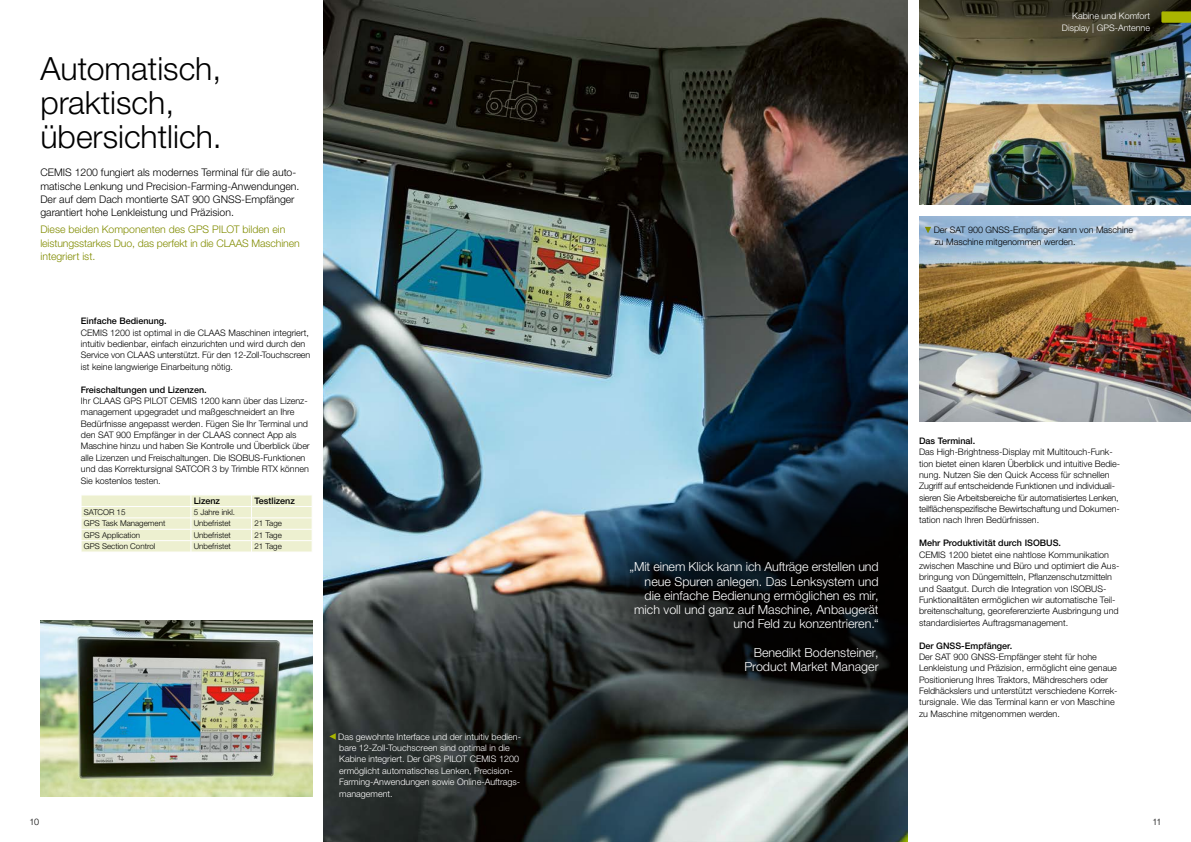
<style>
.page{position:relative;width:1191px;height:842px;background:#fff}
.page>*{position:absolute;margin:0;border:0;box-sizing:border-box;transform-origin:0 0}
.t1{font:300 32px/34px "CLAAS Helvetica Neue";color:#000}
.t2{font:300 12.5px/14.3px "CLAAS Helvetica Neue";color:#fff;text-align:right}
.t3{font:300 10.5px/13.3px "CLAAS Helvetica Neue";color:#000}
.t4{font:300 10.5px/13.3px "CLAAS Helvetica Neue";letter-spacing:-.01em;color:#818c00}
.t5{font:300 9px/11.4px "CLAAS Helvetica Neue";color:#000}
.t6{font:300 9px/11.4px "CLAAS Helvetica Neue";color:#fff;text-align:right}
.t7{font:500 9px "CLAAS Helvetica Neue";color:#000}
.t8{font:300 8px "CLAAS Helvetica Neue";color:#000}
</style>
<div class="page">
<img style="left:919px;top:0;width:272px;height:205px">
<img style="left:919px;top:260px;width:272px;height:161px">
<svg style="left:1161px;top:11px;width:30px;height:12px"></svg>
<img style="left:324px;top:0;width:583px;height:842px">
<img style="left:40px;top:620px;width:272px;height:176px">
<svg style="left:595px;top:455px;width:312px;height:275px;background:#212c33"></svg>
<svg style="left:919px;top:216px;width:272px;height:44px;background:#aac5dc"></svg>
<svg style="left:81px;top:495px;width:231px;height:57px;background:#eef1d4"></svg>
<svg style="left:924px;top:227px;width:7px;height:6px"></svg>
<svg style="left:329px;top:733px;width:7px;height:7px"></svg>
<h1 class="t1" style="left:40px;top:52px;width:183px">Automatisch, praktisch, übersichtlich.</h1>
<p class="t3" style="left:40px;top:166px;width:260px">CEMIS 1200 fungiert als modernes Terminal für die auto&shy;matische Lenkung und Precision-Farming-Anwendungen.<br>Der auf dem Dach montierte SAT 900 GNSS-Empfänger garantiert hohe Lenkleistung und Präzision.</p>
<p class="t4" style="left:40px;top:223px;width:261px">Diese beiden Komponenten des GPS PILOT bilden ein leistungsstarkes Duo, das perfekt in die CLAAS Maschinen integriert ist.</p>
<p class="t7" style="left:81px;top:315px;width:87px">Einfache Bedienung.</p>
<p class="t5" style="left:81px;top:327px;width:231px">CEMIS 1200 ist optimal in die CLAAS Maschinen integriert, intuitiv bedienbar, einfach einzurichten und wird durch den Service von CLAAS unterstützt. Für den 12-Zoll-Touchscreen ist keine langwierige Einarbeitung nötig.</p>
<p class="t7" style="left:81px;top:384px;width:127px">Freischaltungen und Lizenzen.</p>
<p class="t5" style="left:81px;top:395px;width:230px">Ihr CLAAS GPS PILOT CEMIS 1200 kann über das Lizenz&shy;management upgegradet und maßgeschneidert an Ihre Bedürfnisse angepasst werden. Fügen Sie Ihr Terminal und den SAT 900 Empfänger in der CLAAS connect App als Maschine hinzu und haben Sie Kontrolle und Überblick über alle Lizenzen und Freischaltungen. Die ISOBUS-Funktionen und das Korrektursignal SATCOR 3 by Trimble RTX können Sie kostenlos testen.</p>
<p class="t7" style="left:194px;top:495px;width:28px">Lizenz</p>
<p class="t7" style="left:254px;top:495px;width:42px">Testlizenz</p>
<p class="t8" style="left:84px;top:507px;width:43px">SATCOR 15</p>
<p class="t8" style="left:194px;top:507px;width:43px">5 Jahre inkl.</p>
<p class="t8" style="left:84px;top:518px;width:83px">GPS Task Management</p>
<p class="t8" style="left:194px;top:518px;width:39px">Unbefristet</p>
<p class="t8" style="left:254px;top:518px;width:29px">21 Tage</p>
<p class="t8" style="left:84px;top:530px;width:58px">GPS Application</p>
<p class="t8" style="left:194px;top:530px;width:39px">Unbefristet</p>
<p class="t8" style="left:254px;top:530px;width:29px">21 Tage</p>
<p class="t8" style="left:84px;top:541px;width:73px">GPS Section Control</p>
<p class="t8" style="left:194px;top:541px;width:39px">Unbefristet</p>
<p class="t8" style="left:254px;top:541px;width:29px">21 Tage</p>
<p class="t6" style="left:338px;top:731px;width:184px;text-align:left">Das gewohnte Interface und der intuitiv bedien&shy;bare 12-Zoll-Touchscreen sind optimal in die Kabine integriert. Der GPS PILOT CEMIS 1200 ermöglicht automatisches Lenken, Precision-Farming-Anwendungen sowie Online-Auftrags&shy;management.</p>
<p class="t6" style="left:1061px;top:10px;width:90px;line-height:12px">Kabine und Komfort<br>Display | GPS-Antenne</p>
<p class="t5" style="left:933px;top:225px;width:201px">Der SAT 900 GNSS-Empfänger kann von Maschine zu Maschine mitgenommen werden.</p>
<h2 class="t2" style="left:629px;top:560px;width:251px">„Mit einem Klick kann ich Aufträge erstellen und neue Spuren anlegen. Das Lenksystem und die einfache Bedienung ermöglichen es mir, mich voll und ganz auf Maschine, Anbaugerät und Feld zu konzentrieren.“</h2>
<h2 class="t2" style="left:744px;top:646px;width:136px">Benedikt Bodensteiner,<br>Product Market Manager</h2>
<p class="t7" style="left:919px;top:435px;width:58px">Das Terminal.</p>
<p class="t5" style="left:919px;top:446px;width:203px">Das High-Brightness-Display mit Multitouch-Funk&shy;tion bietet einen klaren Überblick und intuitive Bedie&shy;nung. Nutzen Sie den Quick Access für schnellen Zugriff auf entscheidende Funktionen und individuali&shy;sieren Sie Arbeitsbereiche für automatisiertes Lenken, teilflächenspezifische Bewirtschaftung und Dokumen&shy;tation nach Ihren Bedürfnissen.</p>
<p class="t7" style="left:919px;top:537px;width:143px">Mehr Produktivität durch ISOBUS.</p>
<p class="t5" style="left:919px;top:549px;width:202px">CEMIS 1200 bietet eine nahtlose Kommunikation zwischen Maschine und Büro und optimiert die Aus&shy;bringung von Düngemitteln, Pflanzenschutzmitteln und Saatgut. Durch die Integration von ISOBUS-Funktionalitäten ermöglichen wir automatische Teil&shy;breitenschaltung, georeferenzierte Ausbringung und standardisiertes Auftragsmanagement.</p>
<p class="t7" style="left:919px;top:639px;width:95px">Der GNSS-Empfänger.</p>
<p class="t5" style="left:919px;top:651px;width:200px">Der SAT 900 GNSS-Empfänger steht für hohe Lenkleistung und Präzision, ermöglicht eine genaue Positionierung Ihres Traktors, Mähdreschers oder Feldhäckslers und unterstützt verschiedene Korrek&shy;tursignale. Wie das Terminal kann er von Maschine zu Maschine mitgenommen werden.</p>
<p class="t5" style="left:30px;top:816px;width:11px">10</p>
<p class="t5" style="left:1152px;top:816px;width:11px">11</p>
</div>
